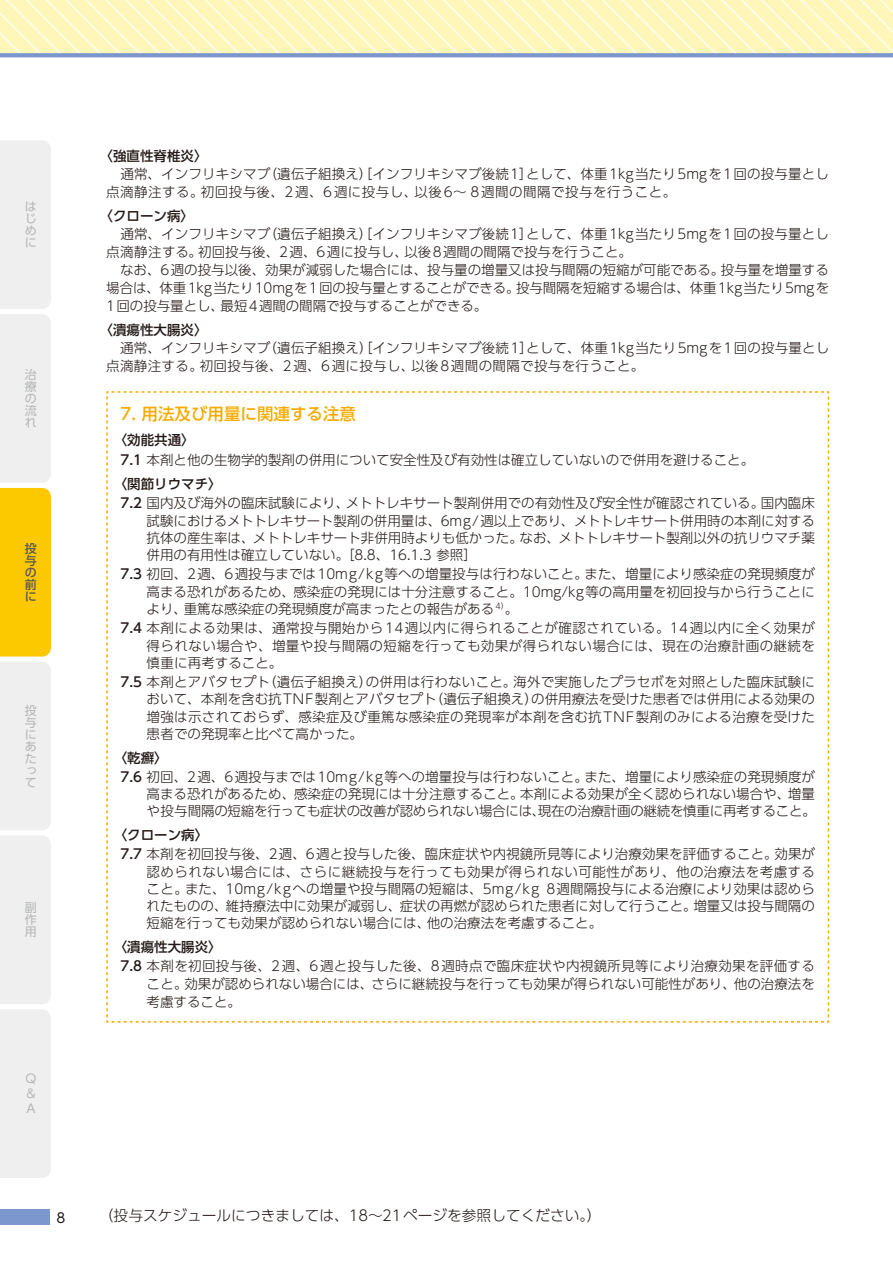
<style>
.page{position:relative;width:893px;height:1263px;background:#fff}
.page>*{position:absolute;margin:0;border:0;box-sizing:border-box;transform-origin:0 0}
.t1{font:500 16.5px "UD Shin Go Pro";color:#f7ab00}
.t2{font:300 14.7px "UD Shin Go Pro";color:#221815}
.t3{font:300 13.5px/17.2px "UD Shin Go Pro";color:#221815}
.t4{font:300 13.5px/19.4px "UD Shin Go Pro";letter-spacing:.025em;color:#221815}
.t5{font:300 13.5px/18px "UD Shin Go Pro";letter-spacing:.02em;color:#221815}
.t6{font:500 13.5px "UD Shin Go Pro";color:#221815}
.t7{font:13.5px "UD Shin Go Pro";color:#221815}
.t8{font:12px/12px "UD Shin Go Pro";color:#b5b6b6;text-align:justify}
.t9{font:500 12px/12px "UD Shin Go Pro";color:#595757;text-align:justify}
.s1{font-weight:500}
</style>
<div class="page">
<div style="left:0;top:1209px;width:50px;height:16px;background:#7b97ce"></div>
<div style="left:0;top:662px;width:51px;height:516px;background:#efefef"></div>
<svg style="left:0;top:0;width:893px;height:53px;background:#fff7bf"></svg>
<svg style="left:0;top:53px;width:893px;height:4px;background:#7f9acd"></svg>
<svg style="left:0;top:140px;width:51px;height:516px"></svg>
<svg style="left:106px;top:391px;width:724px;height:632px"></svg>
<p class="t8" style="left:25px;top:200px;width:13px">はじめに</p>
<p class="t8" style="left:25px;top:368px;width:13px">治療の流れ</p>
<p class="t9" style="left:25px;top:542px;width:13px">投与の前に</p>
<p class="t8" style="left:25px;top:704px;width:13px">投与にあたって</p>
<p class="t8" style="left:25px;top:901px;width:13px">副作用</p>
<p class="t8" style="left:25px;top:1071px;width:12px;line-height:15px">Q &amp; A</p>
<p class="t7" style="left:57px;top:1206px;width:10px">8</p>
<p class="t6" style="left:100px;top:145px;width:109px">〈強直性脊椎炎〉</p>
<p class="t4" style="left:106px;top:164px;width:724px;line-height:18px">　通常、インフリキシマブ（遺伝子組換え）［インフリキシマブ後続1］として、体重1kg当たり5mgを1回の投与量とし点滴静注する。初回投与後、2週、6週に投与し、以後6〜 8週間の間隔で投与を行うこと。</p>
<p class="t6" style="left:100px;top:205px;width:96px">〈クローン病〉</p>
<p class="t3" style="left:106px;top:224px;width:724px;line-height:18px">　通常、インフリキシマブ（遺伝子組換え）［インフリキシマブ後続1］として、体重1kg当たり5mgを1回の投与量とし点滴静注する。初回投与後、2週、6週に投与し、以後8週間の間隔で投与を行うこと。<br>　なお、6週の投与以後、効果が減弱した場合には、投与量の増量又は投与間隔の短縮が可能である。投与量を増量する場合は、体重1kg当たり10mgを1回の投与量とすることができる。投与間隔を短縮する場合は、体重1kg当たり5mgを1回の投与量とし、最短4週間の間隔で投与することができる。</p>
<p class="t6" style="left:100px;top:319px;width:109px">〈潰瘍性大腸炎〉</p>
<p class="t5" style="left:106px;top:339px;width:724px">　通常、インフリキシマブ（遺伝子組換え）［インフリキシマブ後続1］として、体重1kg当たり5mgを1回の投与量とし点滴静注する。初回投与後、2週、6週に投与し、以後8週間の間隔で投与を行うこと。</p>
<p class="t1" style="left:121px;top:400px;width:237px">7. 用法及び用量に関連する注意</p>
<p class="t3" style="left:121px;top:429px;width:635px;line-height:20.1px;text-indent:-7px"><span class="s1">〈効能共通〉<br>7.1</span> 本剤と他の生物学的製剤の併用について安全性及び有効性は確立していないので併用を避けること。</p>
<p class="t3" style="left:121px;top:474px;width:696px;line-height:19.4px;text-indent:-7px"><span class="s1">〈関節リウマチ〉<br>7.2</span> 国内及び海外の臨床試験により、メトトレキサート製剤併用での有効性及び安全性が確認されている。国内臨床</p>
<p class="t3" style="left:147px;top:511px;width:670px;text-align:justify">試験におけるメトトレキサート製剤の併用量は、6mg/週以上であり、メトトレキサート併用時の本剤に対する抗体の産生率は、メトトレキサート非併用時よりも低かった。なお、メトトレキサート製剤以外の抗リウマチ薬併用の有用性は確立していない。［8.8、16.1.3 参照］</p>
<p class="t3" style="left:147px;top:565px;width:670px;text-align:justify;text-indent:-26px"><span class="s1">7.3</span> 初回、2週、6週投与までは10mg/kg等への増量投与は行わないこと。また、増量により感染症の発現頻度が高まる恐れがあるため、感染症の発現には十分注意すること。10mg/kg等の高用量を初回投与から行うことにより、重篤な感染症の発現頻度が高まったとの報告がある <sup>4）</sup>。</p>
<p class="t3" style="left:147px;top:619px;width:670px;text-align:justify;text-indent:-26px"><span class="s1">7.4</span> 本剤による効果は、通常投与開始から14週以内に得られることが確認されている。14週以内に全く効果が得られない場合や、増量や投与間隔の短縮を行っても効果が得られない場合には、現在の治療計画の継続を慎重に再考すること。</p>
<p class="t3" style="left:147px;top:673px;width:670px;text-align:justify;text-indent:-26px"><span class="s1">7.5</span> 本剤とアバタセプト（遺伝子組換え）の併用は行わないこと。海外で実施したプラセボを対照とした臨床試験において、本剤を含む抗TNF製剤とアバタセプト（遺伝子組換え）の併用療法を受けた患者では併用による効果の増強は示されておらず、感染症及び重篤な感染症の発現率が本剤を含む抗TNF製剤のみによる治療を受けた患者での発現率と比べて高かった。</p>
<p class="t3" style="left:121px;top:747px;width:696px;line-height:19.4px;text-indent:-7px"><span class="s1">〈乾癬〉<br>7.6</span> 初回、2週、6週投与までは10mg/kg等への増量投与は行わないこと。また、増量により感染症の発現頻度が</p>
<p class="t3" style="left:147px;top:785px;width:671px">高まる恐れがあるため、感染症の発現には十分注意すること。本剤による効果が全く認められない場合や、増量や投与間隔の短縮を行っても症状の改善が認められない場合には、現在の治療計画の継続を慎重に再考すること。</p>
<p class="t3" style="left:121px;top:825px;width:696px;line-height:19.4px;text-indent:-7px"><span class="s1">〈クローン病〉<br>7.7</span> 本剤を初回投与後、2週、6週と投与した後、臨床症状や内視鏡所見等により治療効果を評価すること。効果が</p>
<p class="t3" style="left:147px;top:862px;width:670px;text-align:justify">認められない場合には、さらに継続投与を行っても効果が得られない可能性があり、他の治療法を考慮すること。また、10mg/kgへの増量や投与間隔の短縮は、5mg/kg 8週間隔投与による治療により効果は認められたものの、維持療法中に効果が減弱し、症状の再燃が認められた患者に対して行うこと。増量又は投与間隔の短縮を行っても効果が認められない場合には、他の治療法を考慮すること。</p>
<p class="t4" style="left:121px;top:937px;width:696px;text-indent:-7px"><span class="s1">〈潰瘍性大腸炎〉<br>7.8</span> 本剤を初回投与後、2週、6週と投与した後、8週時点で臨床症状や内視鏡所見等により治療効果を評価する</p>
<p class="t3" style="left:147px;top:974px;width:670px;line-height:18px">こと。効果が認められない場合には、さらに継続投与を行っても効果が得られない可能性があり、他の治療法を考慮すること。</p>
<p class="t2" style="left:99px;top:1203px;width:504px">（投与スケジュールにつきましては、18〜21ページを参照してください。）</p>
</div>
